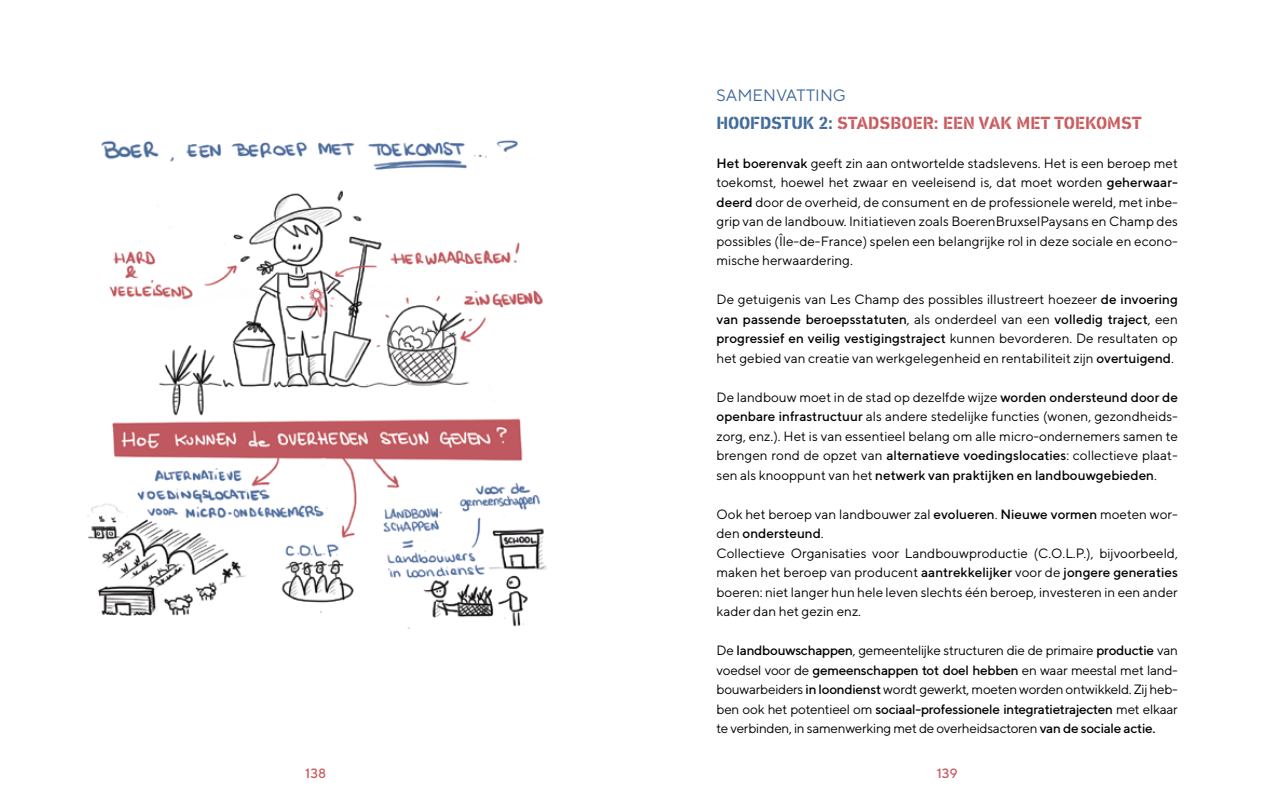
<style>
.page{position:relative;width:1263px;height:808px;background:#fff}
.page>*{position:absolute;margin:0;border:0;box-sizing:border-box;transform-origin:0 0}
.t1{font:700 18px "DIN Next Stencil";color:#c95d61}
.t2{font:16.5px "TT Norms";color:#436b9b}
.t3{font:13.5px/19.5px "TT Norms";color:#000;text-align:justify}
.t4{font:500 13.5px "TT Norms";color:#c95d61}
.s1{color:#436b9b}
.s2{font-weight:500}
</style>
<div class="page">
<img style="left:87px;top:140px;width:459px;height:489px">
<p class="t2" style="left:716px;top:85px;width:131px">SAMENVATTING</p>
<h1 class="t1" style="left:716px;top:112px;width:427px"><span class="s1">HOOFDSTUK 2:</span> STADSBOER: EEN VAK MET TOEKOMST</h1>
<p class="t3" style="left:716px;top:153px;width:463px"><span class="s2">Het boerenvak</span> geeft zin aan ontwortelde stadslevens. Het is een beroep met toekomst, hoewel het zwaar en veeleisend is, dat moet worden <span class="s2">geherwaar&shy;deerd</span> door de overheid, de consument en de professionele wereld, met inbe&shy;grip van de landbouw. Initiatieven zoals BoerenBruxselPaysans en Champ des possibles (Île-de-France) spelen een belangrijke rol in deze sociale en econo&shy;mische herwaardering.</p>
<p class="t3" style="left:716px;top:290px;width:463px">De getuigenis van Les Champ des possibles illustreert hoezeer <span class="s2">de invoering van passende beroepsstatuten</span>, als onderdeel van een <span class="s2">volledig traject</span>, een <span class="s2">progressief en veilig vestigingstraject</span> kunnen bevorderen. De resultaten op het gebied van creatie van werkgelegenheid en rentabiliteit zijn <span class="s2">overtuigend</span>.</p>
<p class="t3" style="left:716px;top:387px;width:463px">De landbouw moet in de stad op dezelfde wijze <span class="s2">worden ondersteund door de openbare infrastructuur</span> als andere stedelijke functies (wonen, gezondheids&shy;zorg, enz.). Het is van essentieel belang om alle micro-ondernemers samen te brengen rond de opzet van <span class="s2">alternatieve voedingslocaties</span>: collectieve plaat&shy;sen als knooppunt van het <span class="s2">netwerk van praktijken en landbouwgebieden</span>.</p>
<p class="t3" style="left:716px;top:504px;width:463px;text-align:left">Ook het beroep van landbouwer zal <span class="s2">evolueren</span>. <span class="s2">Nieuwe vormen</span> moeten wor&shy;den <span class="s2">ondersteund</span>.<br>Collectieve Organisaties voor Landbouwproductie (C.O.L.P.), bijvoorbeeld, maken het beroep van producent <span class="s2">aantrekkelijker</span> voor de <span class="s2">jongere generaties </span>boeren: niet langer hun hele leven slechts één beroep, investeren in een ander kader dan het gezin enz.</p>
<p class="t3" style="left:716px;top:641px;width:463px">De <span class="s2">landbouwschappen</span>, gemeentelijke structuren die de primaire <span class="s2">productie</span> van voedsel voor de <span class="s2">gemeenschappen tot doel hebben</span> en waar meestal met land&shy;bouwarbeiders <span class="s2">in loondienst</span> wordt gewerkt, moeten worden ontwikkeld. Zij heb&shy;ben ook het potentieel om <span class="s2">sociaal-professionele integratietrajecten</span> met elkaar te verbinden, in samenwerking met de overheidsactoren <span class="s2">van de sociale actie.</span></p>
<p class="t4" style="left:305px;top:765px;width:22px">138</p>
<p class="t4" style="left:937px;top:765px;width:23px">139</p>
</div>
